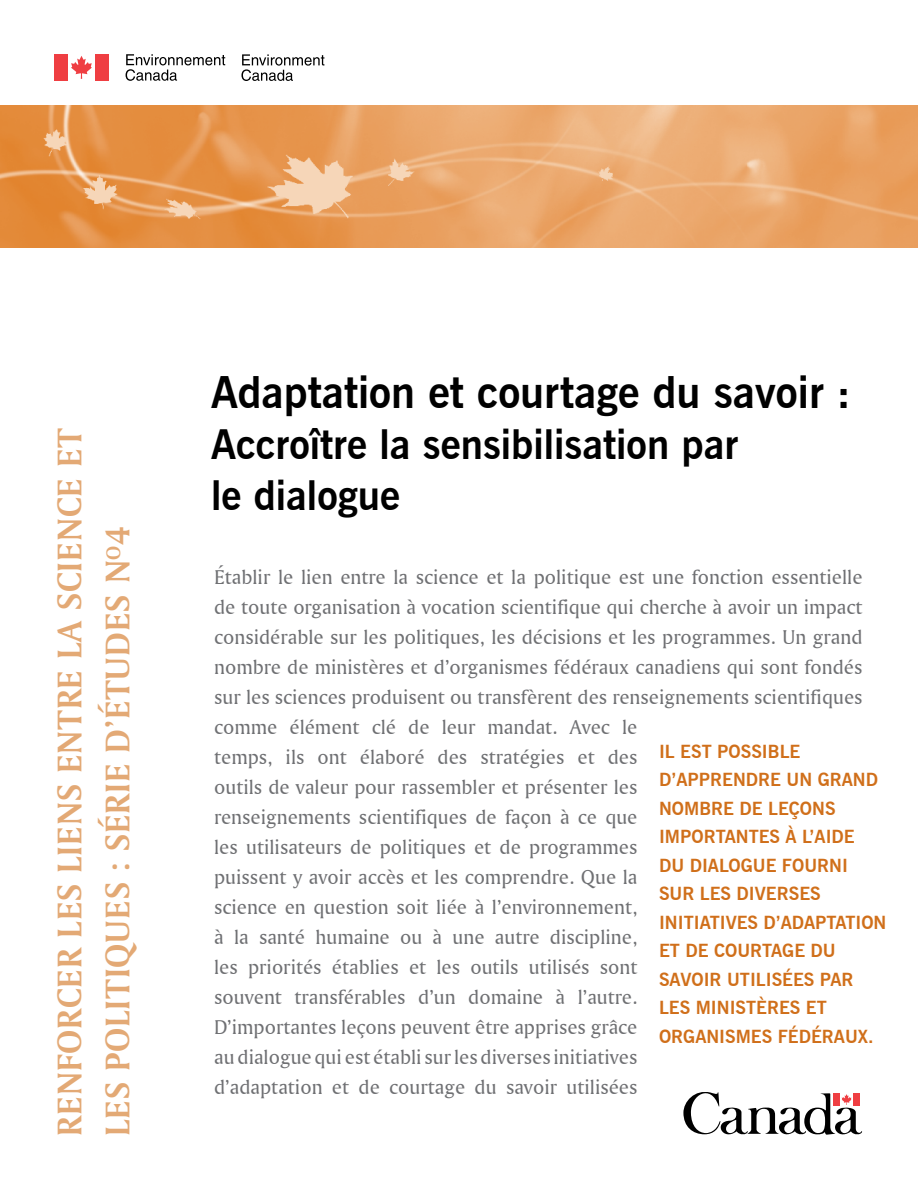
<style>
.page{position:relative;width:918px;height:1188px;background:#fff}
.page>*{position:absolute;margin:0;border:0;box-sizing:border-box;transform-origin:0 0}
.t1{font:700 43.5px "News Gothic BT";color:#000}
.t2{font:700 40.5px/51px "News Gothic BT";color:#000}
.t3{font:36px/48px "Amerigo BT Bold A";letter-spacing:.025em;color:#e3a975}
.t4{font:21px/30px "Amerigo BT Roman A";color:#6f7073}
.t5{font:700 18px/28.5px "News Gothic BT";color:#d06f1a}
</style>
<div class="page">
<svg style="left:683px;top:1092px;width:179px;height:43px"></svg>
<img style="left:0;top:105px;width:918px;height:142px">
<svg style="left:241px;top:54px;width:83px;height:27px"></svg>
<svg style="left:126px;top:54px;width:99px;height:27px"></svg>
<div style="left:54px;top:54px;width:13px;height:27px;background:#ef3e42"></div>
<div style="left:96px;top:54px;width:13px;height:27px;background:#ef3e42"></div>
<svg style="left:71px;top:56px;width:21px;height:23px"></svg>
<h3 class="t3" style="left:45px;top:1136px;width:709px;rotate:-90deg">Renforcer les liens entre la science et les politiques : Série d’études n<sup>o</sup>4</h3>
<h1 class="t1" style="left:211px;top:366px;width:642px">ADAPTATION ET COURTAGE DU SAVOIR :</h1>
<h2 class="t2" style="left:211px;top:419px;width:529px">ACCROÎTRE LA SENSIBILISATION PAR<br>LE DIALOGUE</h2>
<p class="t4" style="left:214px;top:562px;width:650px">Établir le lien entre la science et la politique est une fonction essentielle de toute organisation à vocation scientifique qui cherche à avoir un impact considérable sur les politiques, les décisions et les programmes. Un grand nombre de ministères et d’organismes fédéraux canadiens qui sont fondés sur les sciences produisent ou transfèrent des renseignements scientifiques comme élément clé de leur mandat. Avec le<br>temps, ils ont élaboré des stratégies et des<br>outils de valeur pour rassembler et présenter les<br>renseignements scientifiques de façon à ce que<br>les utilisateurs de politiques et de programmes<br>puissent y avoir accès et les comprendre. Que la<br>science en question soit liée à l’environnement,<br>à la santé humaine ou à une autre discipline,<br>les priorités établies et les outils utilisés sont<br>souvent transférables d’un domaine à l’autre.<br>D’importantes leçons peuvent être apprises grâce<br>au dialogue qui est établi sur les diverses initiatives<br>d’adaptation et de courtage du savoir utilisées</p>
<p class="t5" style="left:659px;top:737px;width:229px">IL EST POSSI BLE<br>D’APPRENDRE UN GRAND<br>NOMBRE DE LEÇONS<br>I MPORTANTES À L’AI DE<br>DU DIALOGUE FOURNI<br>SUR LES DIVERSES<br>I NITIATIVES D’ADAPTATI ON<br>ET DE COURTAGE DU<br>SAVOI R UTI LISÉES PAR<br>LES MI NISTÈRES ET<br>ORGANISMES FÉDÉRAUX.</p>
</div>
